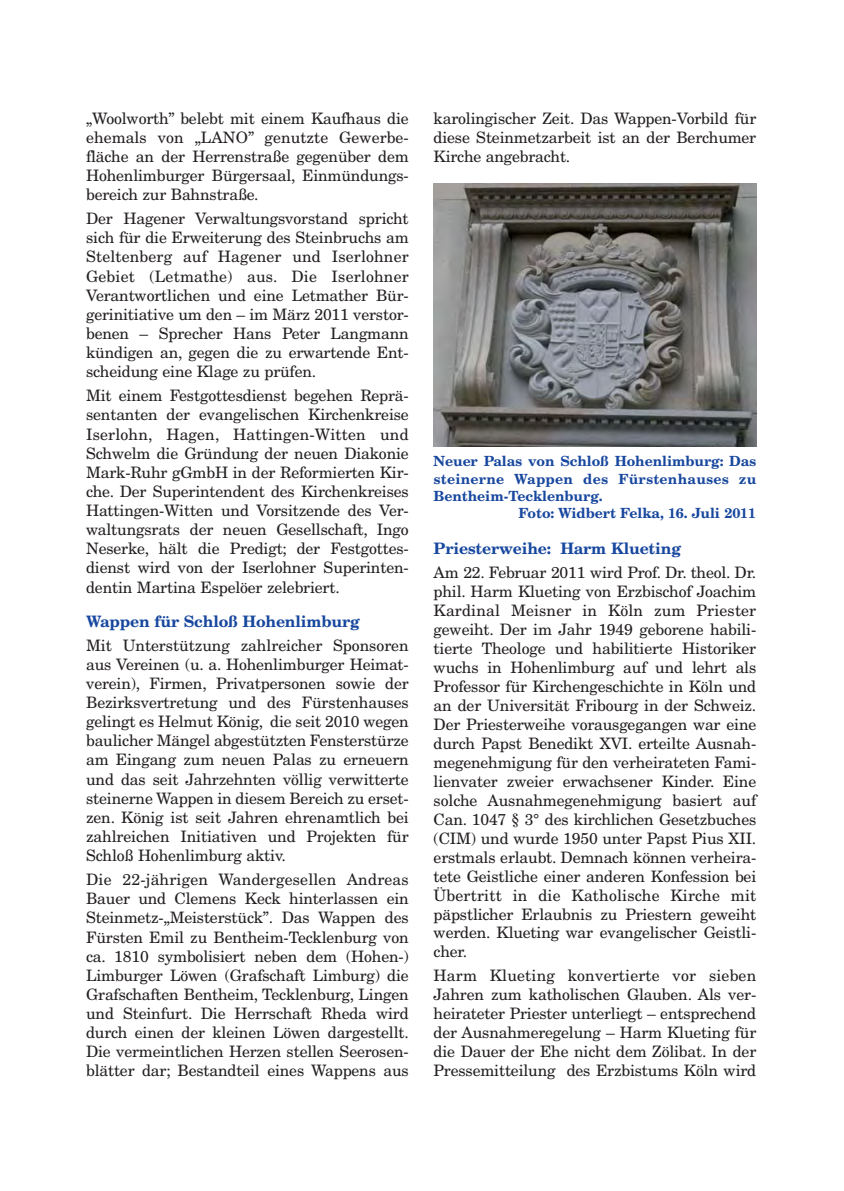
<style>
.page{position:relative;width:844px;height:1191px;background:#fff}
.page>*{position:absolute;margin:0;border:0;box-sizing:border-box;transform-origin:0 0}
.t1{font:15.75px/19.1px "New Century Schlbk";letter-spacing:-.01em;color:#231f20;text-align:justify}
.t2{font:700 15.75px "New Century Schlbk";letter-spacing:-.01em;color:#17479e}
.t3{font:700 14px "New Century Schlbk";letter-spacing:-.005em;color:#17479e}
.t4{font:700 14px "New Century Schlbk";letter-spacing:.015em;color:#17479e}
</style>
<div class="page">
<img style="left:433px;top:183px;width:323px;height:263px">
<p class="t1" style="left:86px;top:110px;width:324px">„Woolworth” belebt mit einem Kaufhaus die ehemals von „LANO” genutzte Gewerbe&shy;fläche an der Herrenstraße gegenüber dem Hohenlimburger Bürgersaal, Einmündungs&shy;bereich zur Bahnstraße.</p>
<p class="t1" style="left:86px;top:210px;width:324px">Der Hagener Verwaltungsvorstand spricht sich für die Erweiterung des Steinbruchs am Steltenberg auf Hagener und Iserlohner Gebiet (Letmathe) aus. Die Iserlohner Verantwortlichen und eine Letmather Bür&shy;gerinitiative um den – im März 2011 verstor&shy;benen – Sprecher Hans Peter Langmann kündigen an, gegen die zu erwartende Ent&shy;scheidung eine Klage zu prüfen.</p>
<p class="t1" style="left:86px;top:387px;width:324px">Mit einem Festgottesdienst begehen Reprä&shy;sentanten der evangelischen Kirchenkreise Iserlohn, Hagen, Hattingen-Witten und Schwelm die Gründung der neuen Diakonie Mark-Ruhr gGmbH in der Reformierten Kir&shy;che. Der Superintendent des Kirchenkreises Hattingen-Witten und Vorsitzende des Ver&shy;waltungsrats der neuen Gesellschaft, Ingo Neserke, hält die Predigt; der Festgottes&shy;dienst wird von der Iserlohner Superinten&shy;dentin Martina Espelöer zelebriert.</p>
<p class="t2" style="left:86px;top:615px;width:275px">Wappen für Schloß Hohenlimburg</p>
<p class="t1" style="left:86px;top:637px;width:324px">Mit Unterstützung zahlreicher Sponsoren aus Vereinen (u. a. Hohenlimburger Heimat&shy;verein), Firmen, Privatpersonen sowie der Bezirksvertretung und des Fürstenhauses gelingt es Helmut König, die seit 2010 wegen baulicher Mängel abgestützten Fensterstürze am Eingang zum neuen Palas zu erneuern und das seit Jahrzehnten völlig verwitterte steinerne Wappen in diesem Bereich zu erset&shy;zen. König ist seit Jahren ehrenamtlich bei zahlreichen Initiativen und Projekten für Schloß Hohenlimburg aktiv.</p>
<p class="t1" style="left:86px;top:871px;width:324px">Die 22-jährigen Wandergesellen Andreas Bauer und Clemens Keck hinterlassen ein Steinmetz-„Meisterstück”. Das Wappen des Fürsten Emil zu Bentheim-Tecklenburg von ca. 1810 symbolisiert neben dem (Hohen-)<br>Limburger Löwen (Grafschaft Limburg) die Grafschaften Bentheim, Tecklenburg, Lingen und Steinfurt. Die Herrschaft Rheda wird durch einen der kleinen Löwen dargestellt.<br>Die vermeintlichen Herzen stellen Seerosen&shy;blätter dar; Bestandteil eines Wappens aus</p>
<p class="t1" style="left:433px;top:110px;width:324px">karolingischer Zeit. Das Wappen-Vorbild für diese Steinmetzarbeit ist an der Berchumer Kirche angebracht.</p>
<p class="t3" style="left:433px;top:456px;width:324px">Neuer Palas von Schloß Hohenlimburg: Das</p>
<p class="t4" style="left:433px;top:473px;width:324px">steinerne Wappen des Fürstenhauses zu</p>
<p class="t3" style="left:433px;top:490px;width:170px">Bentheim-Tecklenburg.</p>
<p class="t3" style="left:518px;top:507px;width:239px">Foto: Widbert Felka, 16. Juli 2011</p>
<p class="t2" style="left:433px;top:542px;width:249px">Priesterweihe: Harm Klueting</p>
<p class="t1" style="left:433px;top:564px;width:324px">Am 22. Februar 2011 wird Prof. Dr. theol. Dr. phil. Harm Klueting von Erzbischof Joachim Kardinal Meisner in Köln zum Priester geweiht. Der im Jahr 1949 geborene habili&shy;tierte Theologe und habilitierte Historiker wuchs in Hohenlimburg auf und lehrt als Professor für Kirchengeschichte in Köln und an der Universität Fribourg in der Schweiz.<br>Der Priesterweihe vorausgegangen war eine durch Papst Benedikt XVI. erteilte Ausnah&shy;megenehmigung für den verheirateten Fami&shy;lienvater zweier erwachsener Kinder. Eine solche Ausnahmegenehmigung basiert auf Can. 1047 § 3° des kirchlichen Gesetzbuches (CIM) und wurde 1950 unter Papst Pius XII. erstmals erlaubt. Demnach können verheira&shy;tete Geistliche einer anderen Konfession bei Übertritt in die Katholische Kirche mit päpstlicher Erlaubnis zu Priestern geweiht werden. Klueting war evangelischer Geistli&shy;cher.</p>
<p class="t1" style="left:433px;top:967px;width:324px">Harm Klueting konvertierte vor sieben Jahren zum katholischen Glauben. Als ver&shy;heirateter Priester unterliegt – entsprechend der Ausnahmeregelung – Harm Klueting für die Dauer der Ehe nicht dem Zölibat. In der Pressemitteilung des Erzbistums Köln wird</p>
</div>
